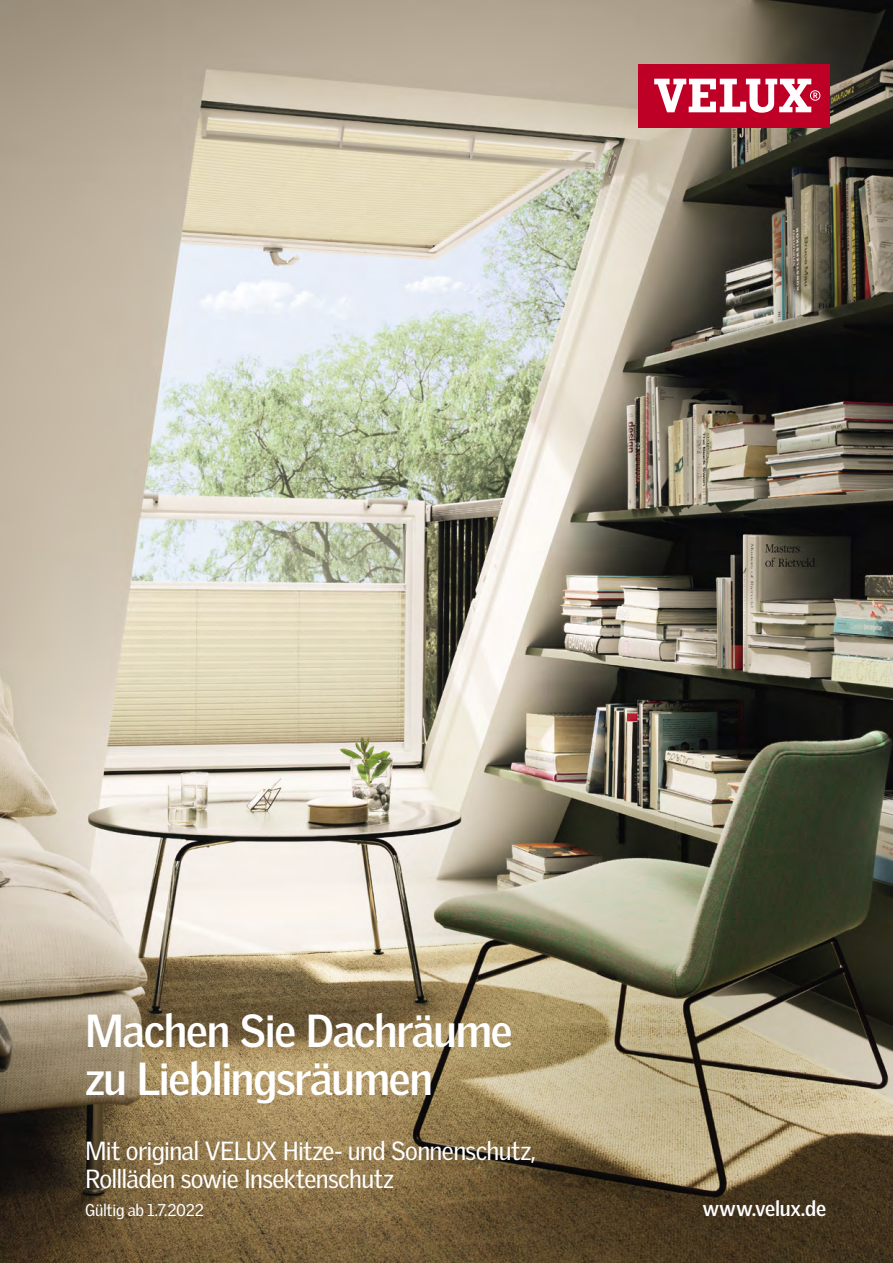
<style>
.page{position:relative;width:893px;height:1263px;background:#fff}
.page>*{position:absolute;margin:0;border:0;box-sizing:border-box;transform-origin:0 0}
.t1{font:700 45px/48px "Velux Gothic";letter-spacing:-.03em;color:#fff}
.t2{font:25.5px/28.5px "Velux Gothic";letter-spacing:-.025em;color:#fff}
.t3{font:700 21px "Velux Gothic";letter-spacing:-.015em;color:#fff}
.t4{font:16.5px "Velux Gothic";letter-spacing:-.02em;color:#fff}
</style>
<div class="page">
<img style="left:0;top:0;width:893px;height:1263px">
<img style="left:326px;top:724px;width:567px;height:539px">
<div style="left:638px;top:64px;width:191px;height:64px;background:#be0027"></div>
<svg style="left:654px;top:79px;width:166px;height:34px"></svg>
<h1 class="t1" style="left:85px;top:1007px;width:429px">Machen Sie Dachräume zu Lieblingsräumen</h1>
<p class="t2" style="left:85px;top:1136px;width:452px">Mit original VELUX Hitze- und Sonnenschutz,<br>Rollläden sowie Insektenschutz</p>
<p class="t4" style="left:85px;top:1200px;width:120px">Gültig ab 1.7.2022</p>
<p class="t3" style="left:702px;top:1195px;width:125px">www.velux.de</p>
</div>
